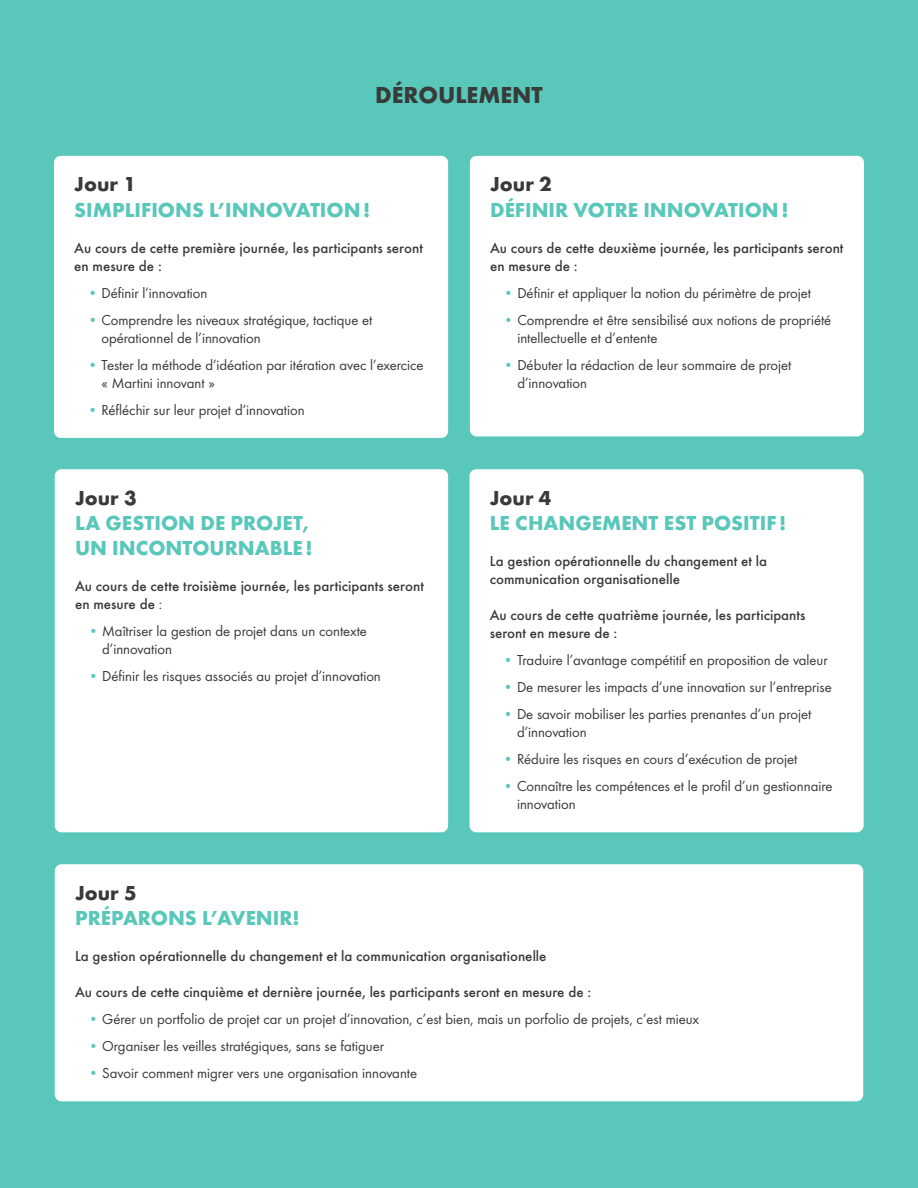
<style>
.page{position:relative;width:918px;height:1188px;background:#59c7ba}
.page>*{position:absolute;margin:0;border:0;box-sizing:border-box;transform-origin:0 0}
.t1{font:700 24px "Futura";color:#383b38}
.t2{font:700 21px "Futura";color:#59c7ba}
.t3{font:700 21px "Futura";color:#383b38}
.t4{font:15px/18px "Futura Boo";color:#383b38}
.t5{font:500 15px/18px "Futura";color:#383b38}
.s1{color:#59c7ba}
.s2{font-family:"Futura Boo";font-weight:400}
</style>
<div class="page">
<div style="left:54px;top:156px;width:394px;height:282px;background:#fff;border-radius:7px"></div>
<div style="left:470px;top:156px;width:394px;height:280px;background:#fff;border-radius:7px"></div>
<div style="left:55px;top:469px;width:393px;height:363px;background:#fff;border-radius:7px"></div>
<div style="left:470px;top:469px;width:394px;height:363px;background:#fff;border-radius:7px"></div>
<div style="left:55px;top:864px;width:808px;height:237px;background:#fff;border-radius:7px"></div>
<p class="t1" style="left:375px;top:78px;width:169px">DÉROULEMENT</p>
<p class="t3" style="left:74px;top:170px;width:63px">Jour 1</p>
<p class="t2" style="left:74px;top:195px;width:298px">SIMPLIFIONS L’INNOVATION!</p>
<p class="t5" style="left:74px;top:237px;width:350px">Au cours de cette première journée, les participants seront en mesure de :</p>
<p class="t4" style="left:88px;top:283px;width:121px"><span class="s1">•</span> Définir l’innovation</p>
<p class="t4" style="left:102px;top:310px;width:272px;text-indent:-14px"><span class="s1">•</span> Comprendre les niveaux stratégique, tactique et opérationnel de l’innovation</p>
<p class="t4" style="left:102px;top:355px;width:324px;text-indent:-14px"><span class="s1">•</span> Tester la méthode d’idéation par itération avec l’exercice « Martini innovant »</p>
<p class="t4" style="left:88px;top:400px;width:219px"><span class="s1">•</span> Réfléchir sur leur projet d’innovation</p>
<p class="t3" style="left:75px;top:483px;width:63px">Jour 3</p>
<p class="t2" style="left:75px;top:508px;width:236px">LA GESTION DE PROJET,</p>
<p class="t2" style="left:75px;top:533px;width:239px">UN INCONTOURNABLE !</p>
<p class="t5" style="left:75px;top:576px;width:350px">Au cours de cette troisième journée, les participants seront en mesure de <span class="s2">:</span></p>
<p class="t4" style="left:102px;top:622px;width:266px;text-indent:-14px"><span class="s1">•</span> Maîtriser la gestion de projet dans un contexte d’innovation</p>
<p class="t4" style="left:88px;top:667px;width:294px"><span class="s1">•</span> Définir les risques associés au projet d’innovation</p>
<p class="t3" style="left:490px;top:170px;width:63px">Jour 2</p>
<p class="t2" style="left:490px;top:195px;width:300px">DÉFINIR VOTRE INNOVATION!</p>
<p class="t5" style="left:490px;top:237px;width:355px">Au cours de cette deuxième journée, les participants seront en mesure de :</p>
<p class="t4" style="left:504px;top:283px;width:309px"><span class="s1">•</span> Définir et appliquer la notion du périmètre de projet</p>
<p class="t4" style="left:517px;top:310px;width:315px;text-indent:-14px"><span class="s1">•</span> Comprendre et être sensibilisé aux notions de propriété intellectuelle et d’entente</p>
<p class="t4" style="left:517px;top:355px;width:276px;text-indent:-14px"><span class="s1">•</span> Débuter la rédaction de leur sommaire de projet d’innovation</p>
<p class="t3" style="left:490px;top:483px;width:63px">Jour 4</p>
<p class="t2" style="left:490px;top:508px;width:298px">LE CHANGEMENT EST POSITIF !</p>
<p class="t5" style="left:490px;top:551px;width:279px">La gestion opérationnelle du changement et la communication organisationelle</p>
<p class="t5" style="left:490px;top:605px;width:317px">Au cours de cette quatrième journée, les participants seront en mesure de :</p>
<p class="t4" style="left:503px;top:650px;width:326px"><span class="s1">•</span> Traduire l’avantage compétitif en proposition de valeur</p>
<p class="t4" style="left:503px;top:677px;width:330px"><span class="s1">•</span> De mesurer les impacts d’une innovation sur l’entreprise</p>
<p class="t4" style="left:517px;top:704px;width:296px;text-indent:-14px"><span class="s1">•</span> De savoir mobiliser les parties prenantes d’un projet d’innovation</p>
<p class="t4" style="left:503px;top:749px;width:296px"><span class="s1">•</span> Réduire les risques en cours d’exécution de projet</p>
<p class="t4" style="left:517px;top:776px;width:317px;text-indent:-14px"><span class="s1">•</span> Connaître les compétences et le profil d’un gestionnaire innovation</p>
<p class="t3" style="left:75px;top:878px;width:63px">Jour 5</p>
<p class="t2" style="left:75px;top:903px;width:226px">PRÉPARONS L’AVENIR!</p>
<p class="t5" style="left:75px;top:946px;width:473px">La gestion opérationnelle du changement et la communication organisationelle</p>
<p class="t5" style="left:75px;top:982px;width:518px">Au cours de cette cinquième et dernière journée, les participants seront en mesure de :</p>
<p class="t4" style="left:88px;top:1009px;width:612px"><span class="s1">•</span> Gérer un portfolio de projet car un projet d’innovation, c’est bien, mais un porfolio de projets, c’est mieux</p>
<p class="t4" style="left:88px;top:1036px;width:297px"><span class="s1">•</span> Organiser les veilles stratégiques, sans se fatiguer</p>
<p class="t4" style="left:88px;top:1063px;width:330px"><span class="s1">•</span> Savoir comment migrer vers une organisation innovante</p>
</div>
